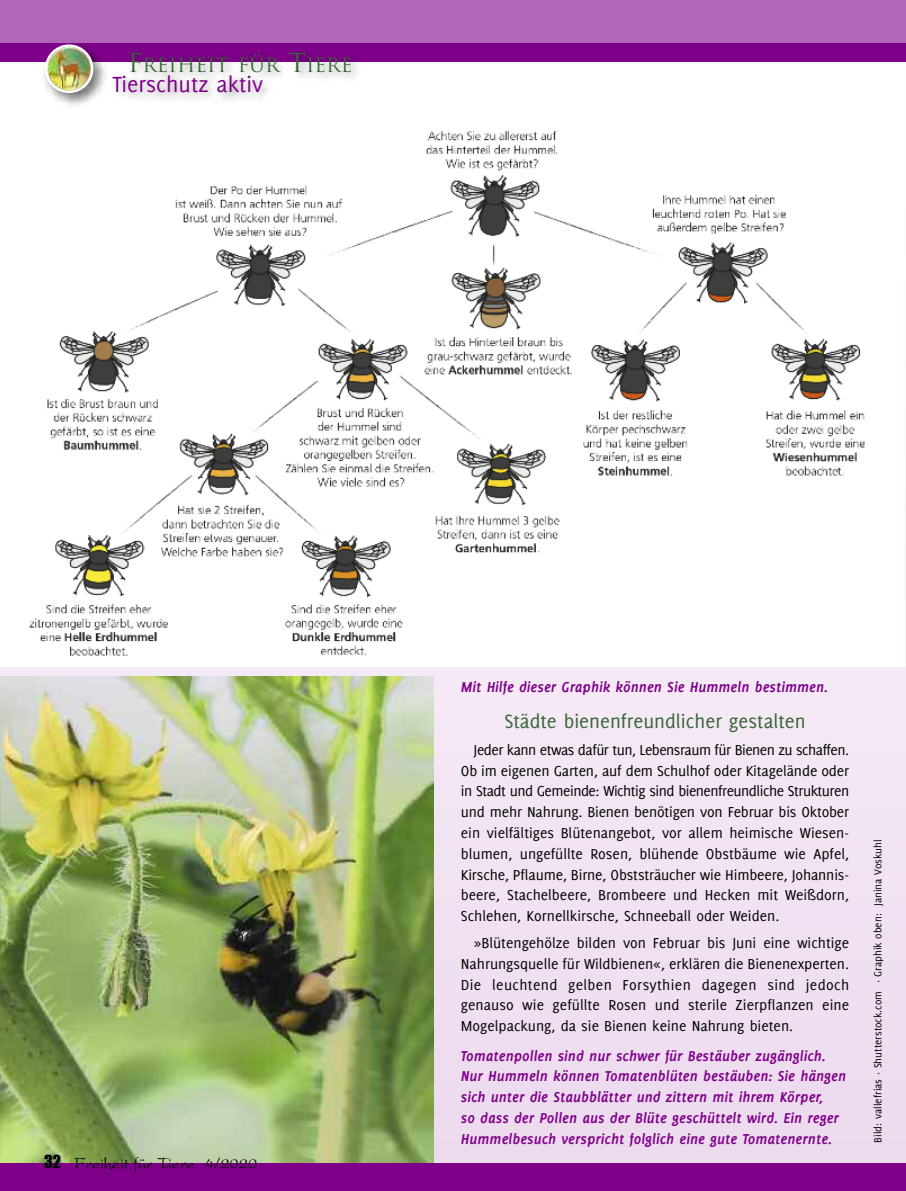
<style>
.page{position:relative;width:906px;height:1191px;background:#fff}
.page>*{position:absolute;margin:0;border:0;box-sizing:border-box;transform-origin:0 0}
.t1{font:24px "Delicious";color:#7e0089}
.t2{font:21px "Delicious";color:#376536}
.t3{font:19.2px "Trajan";color:#376536}
.t4{font:16.5px "President";color:#000}
.t5{font:15.75px/20.9px "Delicious";color:#000;text-align:justify}
.t6{font:italic 700 15.75px/20.9px "Delicious";color:#7e0089}
.t7{font:11.25px "Delicious";color:#000}
.s1{font-size:25.5px}
.s2{font-family:"Impact"}
</style>
<div class="page">
<div style="left:0;top:55px;width:906px;height:1135px;background:#f0e2f2"></div>
<img style="left:0;top:676px;width:434px;height:487px">
<div style="left:0;top:60px;width:904px;height:606px;background:#fff"></div>
<img style="left:29px;top:131px;width:836px;height:525px">
<div style="left:0;top:1163px;width:906px;height:28px;background:#7e0089"></div>
<div style="left:0;top:0;width:906px;height:44px;background:#b266b9"></div>
<div style="left:0;top:43px;width:906px;height:18px;background:#7e0089"></div>
<img style="left:30px;top:44px;width:324px;height:62px">
<img style="left:102px;top:61px;width:597px;height:45px">
<p class="t3" style="left:128px;top:54px;width:226px"><span class="s1">F</span>REIHEIT FÜR <span class="s1">T</span>IERE</p>
<h1 class="t1" style="left:112px;top:75px;width:152px">Tierschutz aktiv</h1>
<p class="t4" style="left:44px;top:1158px;width:215px"><span class="s2">32</span> Freiheit für Tiere 4/2020</p>
<p class="t6" style="left:461px;top:677px;width:369px">Mit Hilfe dieser Graphik können Sie Hummeln bestimmen.</p>
<h2 class="t2" style="left:504px;top:713px;width:303px">Städte bienenfreundlicher gestalten</h2>
<p class="t5" style="left:461px;top:740px;width:390px;text-indent:13px">Jeder kann etwas dafür tun, Lebensraum für Bienen zu schaffen.<br>Ob im eigenen Garten, auf dem Schulhof oder Kitagelände oder in Stadt und Gemeinde: Wichtig sind bienenfreundliche Strukturen und mehr Nahrung. Bienen benötigen von Februar bis Oktober ein vielfältiges Blütenangebot, vor allem heimische Wiesen&shy;blumen, ungefüllte Rosen, blühende Obstbäume wie Apfel, Kirsche, Pflaume, Birne, Obststräucher wie Himbeere, Johannis&shy;beere, Stachelbeere, Brombeere und Hecken mit Weißdorn, Schlehen, Kornellkirsche, Schneeball oder Weiden.</p>
<p class="t5" style="left:461px;top:933px;width:390px;text-indent:13px">»Blütengehölze bilden von Februar bis Juni eine wichtige Nahrungsquelle für Wildbienen«, erklären die Bienenexperten.<br>Die leuchtend gelben Forsythien dagegen sind jedoch genauso wie gefüllte Rosen und sterile Zierpflanzen eine Mogelpackung, da sie Bienen keine Nahrung bieten.</p>
<p class="t6" style="left:461px;top:1046px;width:387px">Tomatenpollen sind nur schwer für Bestäuber zugänglich.<br>Nur Hummeln können Tomatenblüten bestäuben: Sie hängen sich unter die Staubblätter und zittern mit ihrem Körper,<br>so dass der Pollen aus der Blüte geschüttelt wird. Ein reger Hummelbesuch verspricht folglich eine gute Tomatenernte.</p>
<p class="t7" style="left:873px;top:1142px;width:304px;rotate:-90deg">Bild: vallefrias · Shutterstock.com · Graphik oben: Janina Voskuhl</p>
</div>
